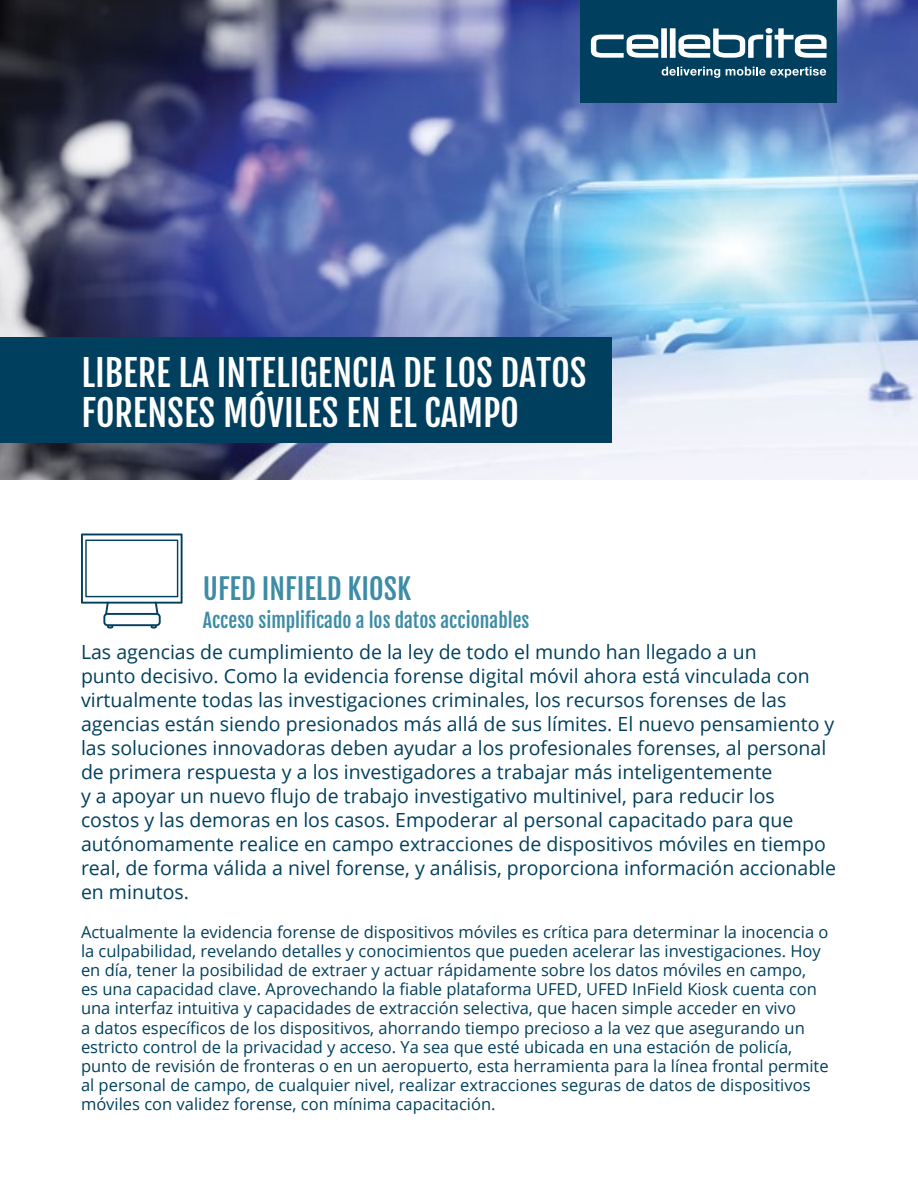
<style>
.page{position:relative;width:918px;height:1188px;background:#fff}
.page>*{position:absolute;margin:0;border:0;box-sizing:border-box;transform-origin:0 0}
.t1{font:36px/40.5px "Fjalla One";color:#fff}
.t2{font:28.5px "Fjalla One";color:#3d8ca6}
.t3{font:19.5px/24px "Open Sans";color:#00405e}
.t4{font:19.5px "Fjalla One";color:#3d8ca6}
.t5{font:16.5px/19.2px "Open Sans";color:#00405e}
</style>
<div class="page">
<img style="left:0;top:0;width:918px;height:480px">
<div style="left:0;top:337px;width:611px;height:106px;background:#00405e"></div>
<div style="left:580px;top:0;width:257px;height:102px;background:#00405e"></div>
<div style="left:670px;top:28px;width:6px;height:30px;background:#fff"></div>
<svg style="left:678px;top:28px;width:149px;height:30px"></svg>
<svg style="left:591px;top:35px;width:67px;height:23px"></svg>
<div style="left:661px;top:28px;width:6px;height:30px;background:#fff"></div>
<svg style="left:662px;top:67px;width:58px;height:11px"></svg>
<svg style="left:726px;top:67px;width:100px;height:11px"></svg>
<svg style="left:81px;top:534px;width:102px;height:95px"></svg>
<p class="t1" style="left:82px;top:352px;width:507px">LIBERE LA INTELIGENCIA DE LOS DATOS<br>FORENSES MÓVILES EN EL CAMPO</p>
<p class="t2" style="left:203px;top:571px;width:210px">UFED INFIELD KIOSK</p>
<p class="t4" style="left:203px;top:609px;width:328px">Acceso simplificado a los datos accionables</p>
<p class="t3" style="left:81px;top:639px;width:757px">Las agencias de cumplimiento de la ley de todo el mundo han llegado a un<br>punto decisivo. Como la evidencia forense digital móvil ahora está vinculada con virtualmente todas las investigaciones criminales, los recursos forenses de las agencias están siendo presionados más allá de sus límites. El nuevo pensamiento y las soluciones innovadoras deben ayudar a los profesionales forenses, al personal de primera respuesta y a los investigadores a trabajar más inteligentemente<br>y a apoyar un nuevo flujo de trabajo investigativo multinivel, para reducir los costos y las demoras en los casos. Empoderar al personal capacitado para que autónomamente realice en campo extracciones de dispositivos móviles en tiempo real, de forma válida a nivel forense, y análisis, proporciona información accionable en minutos.</p>
<p class="t5" style="left:81px;top:922px;width:749px">Actualmente la evidencia forense de dispositivos móviles es crítica para determinar la inocencia o la culpabilidad, revelando detalles y conocimientos que pueden acelerar las investigaciones. Hoy en día, tener la posibilidad de extraer y actuar rápidamente sobre los datos móviles en campo,<br>es una capacidad clave. Aprovechando la fiable plataforma UFED, UFED InField Kiosk cuenta con una interfaz intuitiva y capacidades de extracción selectiva, que hacen simple acceder en vivo<br>a datos específicos de los dispositivos, ahorrando tiempo precioso a la vez que asegurando un estricto control de la privacidad y acceso. Ya sea que esté ubicada en una estación de policía, punto de revisión de fronteras o en un aeropuerto, esta herramienta para la línea frontal permite al personal de campo, de cualquier nivel, realizar extracciones seguras de datos de dispositivos móviles con validez forense, con mínima capacitación.</p>
</div>
